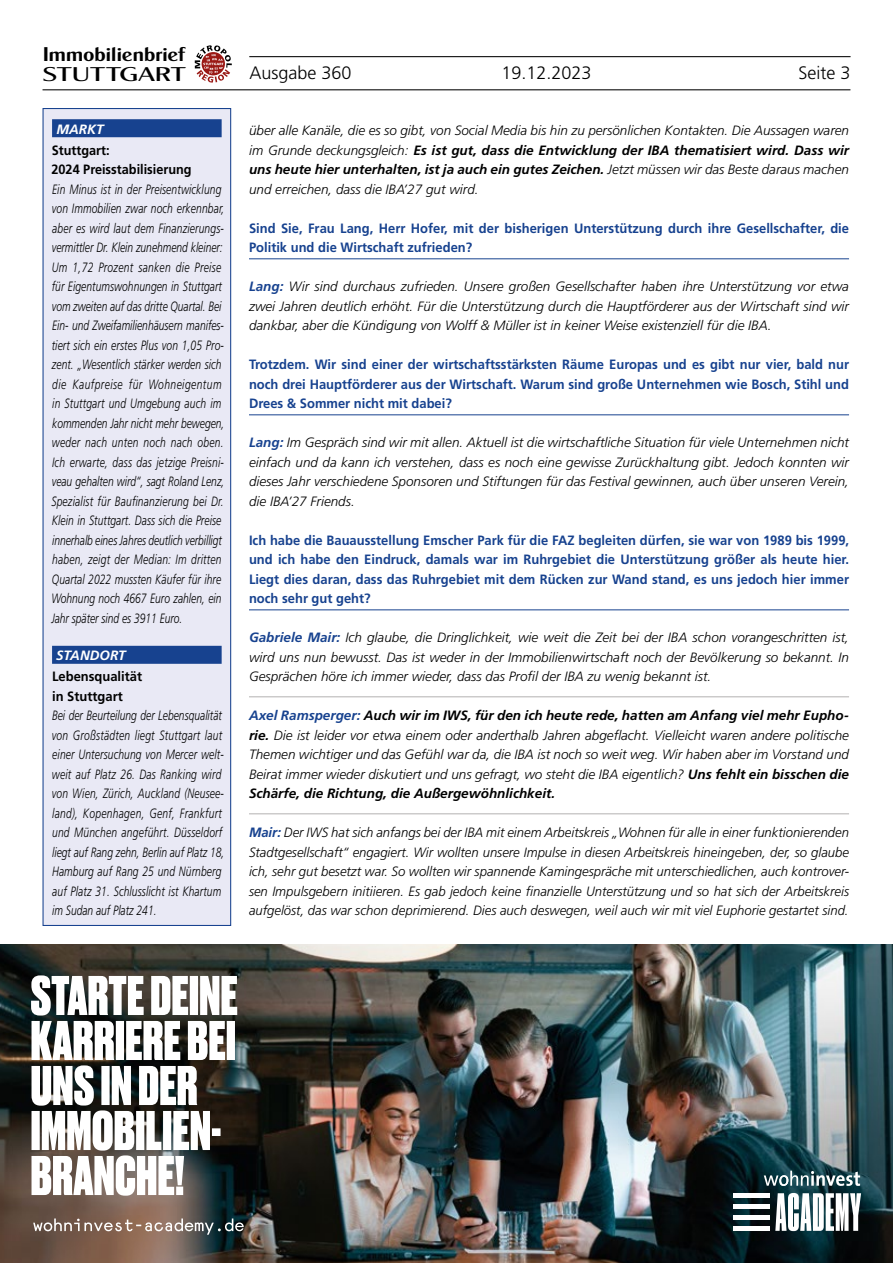
<style>
.page{position:relative;width:893px;height:1263px;background:#fff}
.page>*{position:absolute;margin:0;border:0;box-sizing:border-box;transform-origin:0 0}
.t1{font:19.95px "Cg Globe Gothic Bd";letter-spacing:-.02em;color:#000;scale:1.07 1}
.t2{font:19.95px "Cg Globe Gothic Dm";letter-spacing:-.02em;color:#000;scale:1.44 1}
.t3{font:300 18px "Frutiger";color:#000}
.t4{font:italic 300 13.5px/19.5px "Frutiger";letter-spacing:.005em;color:#000;text-align:justify}
.t5{font:italic 300 13.5px/19.5px "Frutiger";letter-spacing:.005em;color:#000;scale:.76 1}
.t6{font:700 13.5px/19.5px "Frutiger";color:#17428f;text-align:justify;scale:.96 1}
.t7{font:700 13.5px/19.5px "Frutiger";color:#000;scale:.94 1}
.t8{font:700 13.5px/19.5px "Frutiger";color:#000;scale:.96 1}
.t9{font:italic 700 13.5px "Frutiger";color:#fff}
.s1{font-weight:700}
.s2{font-weight:700;color:#17428f}
</style>
<div class="page">
<hr style="left:43px;top:89px;width:807px;height:1px;background:#000">
<svg style="left:195px;top:45px;width:37px;height:38px"></svg>
<hr style="left:249px;top:56px;width:602px;height:1px;background:#000">
<div style="left:43px;top:109px;width:188px;height:816px;background:#e9e9f5"></div>
<div style="left:52px;top:119px;width:170px;height:18px;background:#17428f"></div>
<div style="left:52px;top:646px;width:170px;height:18px;background:#17428f"></div>
<div style="left:43px;top:108px;width:188px;height:818px;border:1px solid #17428f"></div>
<hr style="left:249px;top:258px;width:600px;height:1px;background:#17428f">
<hr style="left:249px;top:414px;width:600px;height:1px;background:#17428f">
<hr style="left:249px;top:609px;width:600px;height:1px;background:#17428f">
<hr style="left:249px;top:696px;width:600px;height:1px;background:#b3b2b2">
<hr style="left:249px;top:813px;width:600px;height:1px;background:#b3b2b2">
<img style="left:0;top:944px;width:893px;height:319px">
<svg style="left:764px;top:1171px;width:96px;height:15px"></svg>
<svg style="left:775px;top:1193px;width:86px;height:38px"></svg>
<div style="left:733px;top:1226px;width:37px;height:5px;background:#fff"></div>
<div style="left:733px;top:1193px;width:37px;height:5px;background:#fff"></div>
<div style="left:733px;top:1204px;width:37px;height:5px;background:#fff"></div>
<div style="left:733px;top:1215px;width:37px;height:5px;background:#fff"></div>
<svg style="left:32px;top:1021px;width:203px;height:175px"></svg>
<svg style="left:31px;top:975px;width:206px;height:40px"></svg>
<svg style="left:33px;top:1218px;width:211px;height:17px;background:#83756c"></svg>
<h1 class="t1" style="left:43px;top:42px;width:135px">Immobilienbrief</h1>
<h1 class="t2" style="left:43px;top:62px;width:101px">STUTTGART</h1>
<h2 class="t3" style="left:249px;top:63px;width:104px">Ausgabe 360</h2>
<h2 class="t3" style="left:501px;top:63px;width:92px">19.12.2023</h2>
<h2 class="t3" style="left:799px;top:63px;width:54px">Seite 3</h2>
<p class="t9" style="left:56px;top:121px;width:49px">MARKT</p>
<p class="t7" style="left:52px;top:140px;width:151px">Stuttgart:<br>2024 Preisstabilisierung</p>
<p class="t5" style="left:51px;top:179px;width:229px">Ein Minus ist in der Preisentwicklung von Immobilien zwar noch erkennbar, aber es wird laut dem Finanzierungs&shy;vermittler Dr. Klein zunehmend kleiner:<br>Um 1,72 Prozent sanken die Preise für Eigentumswohnungen in Stuttgart vom zweiten auf das dritte Quartal. Bei Ein- und Zweifamilienhäusern manifes&shy;tiert sich ein erstes Plus von 1,05 Pro&shy;zent. „Wesentlich stärker werden sich die Kaufpreise für Wohneigentum in Stuttgart und Umgebung auch im kommenden Jahr nicht mehr bewegen, weder nach unten noch nach oben.<br>Ich erwarte, dass das jetzige Preisni&shy;veau gehalten wird“, sagt Roland Lenz, Spezialist für Baufinanzierung bei Dr.<br>Klein in Stuttgart. Dass sich die Preise innerhalb eines Jahres deutlich verbilligt haben, zeigt der Median: Im dritten Quartal 2022 mussten Käufer für ihre Wohnung noch 4667 Euro zahlen, ein Jahr später sind es 3911 Euro.</p>
<p class="t9" style="left:56px;top:647px;width:71px">STANDORT</p>
<p class="t8" style="left:52px;top:666px;width:95px">Lebensqualität in Stuttgart</p>
<p class="t5" style="left:52px;top:706px;width:229px">Bei der Beurteilung der Lebensqualität von Großstädten liegt Stuttgart laut einer Untersuchung von Mercer welt&shy;weit auf Platz 26. Das Ranking wird von Wien, Zürich, Auckland (Neusee&shy;land), Kopenhagen, Genf, Frankfurt und München angeführt. Düsseldorf liegt auf Rang zehn, Berlin auf Platz 18, Hamburg auf Rang 25 und Nürnberg auf Platz 31. Schlusslicht ist Khartum im Sudan auf Platz 241.</p>
<p class="t4" style="left:249px;top:121px;width:602px">über alle Kanäle, die es so gibt, von Social Media bis hin zu persönlichen Kontakten. Die Aussagen waren im Grunde deckungsgleich: <span class="s1">Es ist gut, dass die Entwicklung der IBA thematisiert wird. Dass wir uns heute hier unterhalten, ist ja auch ein gutes Zeichen.</span> Jetzt müssen wir das Beste daraus machen und erreichen, dass die IBA’27 gut wird.</p>
<p class="t6" style="left:249px;top:218px;width:627px">Sind Sie, Frau Lang, Herr Hofer, mit der bisherigen Unterstützung durch ihre Gesellschafter, die<br>Politik und die Wirtschaft zufrieden?</p>
<p class="t4" style="left:249px;top:277px;width:602px"><span class="s2">Lang:</span> Wir sind durchaus zufrieden. Unsere großen Gesellschafter haben ihre Unterstützung vor etwa zwei Jahren deutlich erhöht. Für die Unterstützung durch die Hauptförderer aus der Wirtschaft sind wir dankbar, aber die Kündigung von Wolff &amp; Müller ist in keiner Weise existenziell für die IBA.</p>
<p class="t6" style="left:249px;top:354px;width:627px">Trotzdem. Wir sind einer der wirtschaftsstärksten Räume Europas und es gibt nur vier, bald nur noch drei Hauptförderer aus der Wirtschaft. Warum sind große Unternehmen wie Bosch, Stihl und Drees &amp; Sommer nicht mit dabei?</p>
<p class="t4" style="left:249px;top:433px;width:602px"><span class="s2">Lang:</span> Im Gespräch sind wir mit allen. Aktuell ist die wirtschaftliche Situation für viele Unternehmen nicht einfach und da kann ich verstehen, dass es noch eine gewisse Zurückhaltung gibt. Jedoch konnten wir dieses Jahr verschiedene Sponsoren und Stiftungen für das Festival gewinnen, auch über unseren Verein, die IBA’27 Friends.</p>
<p class="t6" style="left:249px;top:530px;width:627px">Ich habe die Bauausstellung Emscher Park für die FAZ begleiten dürfen, sie war von 1989 bis 1999, und ich habe den Eindruck, damals war im Ruhrgebiet die Unterstützung größer als heute hier.<br>Liegt dies daran, dass das Ruhrgebiet mit dem Rücken zur Wand stand, es uns jedoch hier immer noch sehr gut geht?</p>
<p class="t4" style="left:249px;top:628px;width:602px"><span class="s2">Gabriele Mair:</span> Ich glaube, die Dringlichkeit, wie weit die Zeit bei der IBA schon vorangeschritten ist, wird uns nun bewusst. Das ist weder in der Immobilienwirtschaft noch der Bevölkerung so bekannt. In Gesprächen höre ich immer wieder, dass das Profil der IBA zu wenig bekannt ist.</p>
<p class="t4" style="left:249px;top:706px;width:602px"><span class="s2">Axel Ramsperger:</span> <span class="s1">Auch wir im IWS, für den ich heute rede, hatten am Anfang viel mehr Eupho&shy;rie.</span> Die ist leider vor etwa einem oder anderthalb Jahren abgeflacht. Vielleicht waren andere politische Themen wichtiger und das Gefühl war da, die IBA ist noch so weit weg. Wir haben aber im Vorstand und Beirat immer wieder diskutiert und uns gefragt, wo steht die IBA eigentlich? <span class="s1">Uns fehlt ein bisschen die Schärfe, die Richtung, die Außergewöhnlichkeit.</span></p>
<p class="t4" style="left:249px;top:823px;width:602px"><span class="s2">Mair:</span> Der IWS hat sich anfangs bei der IBA mit einem Arbeitskreis „Wohnen für alle in einer funktionierenden Stadtgesellschaft“ engagiert. Wir wollten unsere Impulse in diesen Arbeitskreis hineingeben, der, so glaube ich, sehr gut besetzt war. So wollten wir spannende Kamingespräche mit unterschiedlichen, auch kontrover&shy;sen Impulsgebern initiieren. Es gab jedoch keine finanzielle Unterstützung und so hat sich der Arbeitskreis aufgelöst, das war schon deprimierend. Dies auch deswegen, weil auch wir mit viel Euphorie gestartet sind.</p>
</div>
